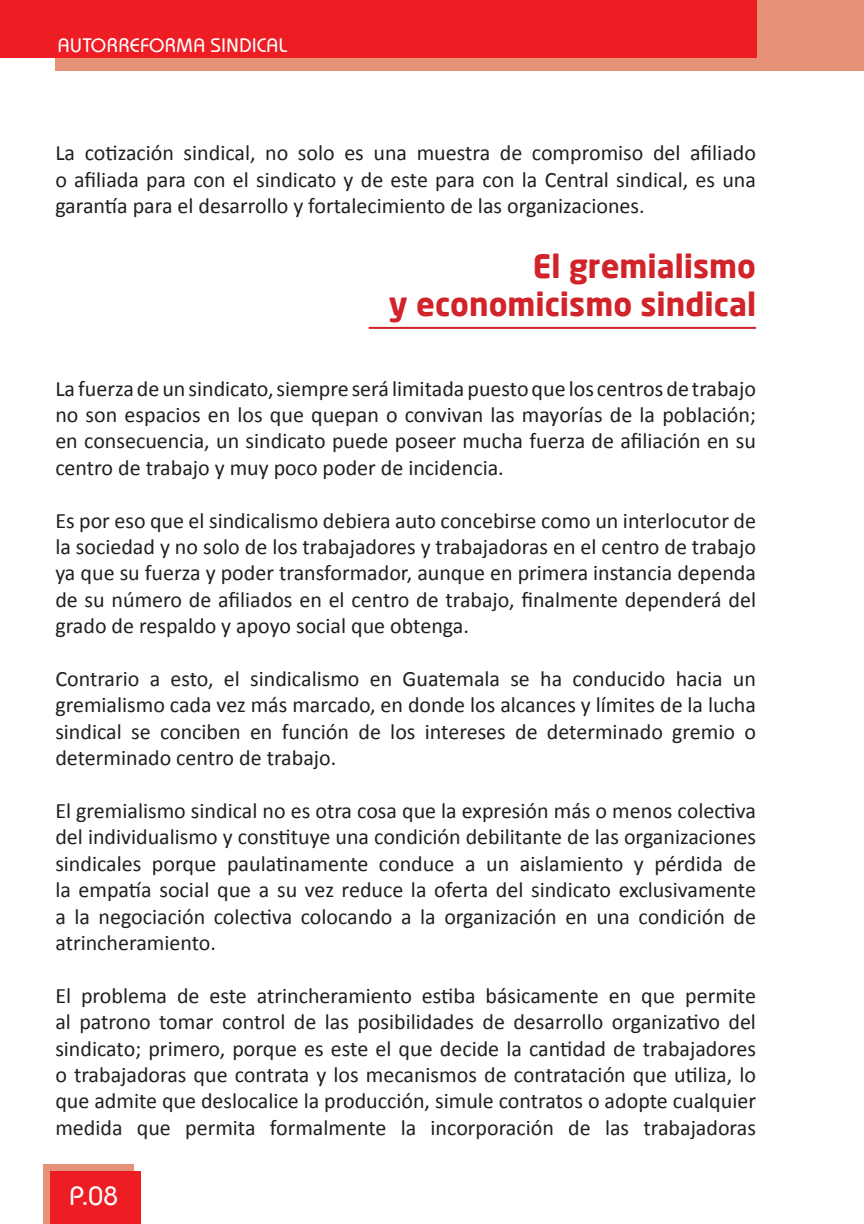
<style>
.page{position:relative;width:864px;height:1224px;background:#fff}
.page>*{position:absolute;margin:0;border:0;box-sizing:border-box;transform-origin:0 0}
.t1{font:700 32px/38.4px "Neo Sans";color:#d1232a;text-align:right}
.t2{font:500 28px "Bauhaus Itc TEE";color:#fff}
.t3{font:22px/26.4px "Calibri";color:#231f20;text-align:justify}
.t4{font:500 20.4px "Bauhaus Itc TEE";color:#fff}
</style>
<div class="page">
<div style="left:55px;top:0;width:809px;height:70px;background:#e59279"></div>
<div style="left:0;top:0;width:756px;height:58px;background:#ee1d23"></div>
<div style="left:43px;top:1165px;width:90px;height:59px;background:#e59279"></div>
<div style="left:50px;top:1172px;width:90px;height:52px;background:#ee1d23"></div>
<hr style="left:369px;top:327px;width:387px;height:2px;background:#d1232a">
<p class="t4" style="left:58px;top:33px;width:232px">AUTORREFORMA SINDICAL</p>
<p class="t3" style="left:55px;top:140px;width:702px">La cotización sindical, no solo es una muestra de compromiso del afiliado o afiliada para con el sindicato y de este para con la Central sindical, es una garantía para el desarrollo y fortalecimiento de las organizaciones.</p>
<h1 class="t1" style="left:389px;top:246px;width:369px">El gremialismo<br>y economicismo sindical</h1>
<p class="t3" style="left:55px;top:375px;width:702px">La fuerza de un sindicato, siempre será limitada puesto que los centros de trabajo no son espacios en los que quepan o convivan las mayorías de la población; en consecuencia, un sindicato puede poseer mucha fuerza de afiliación en su centro de trabajo y muy poco poder de incidencia.</p>
<p class="t3" style="left:55px;top:507px;width:702px">Es por eso que el sindicalismo debiera auto concebirse como un interlocutor de la sociedad y no solo de los trabajadores y trabajadoras en el centro de trabajo ya que su fuerza y poder transformador, aunque en primera instancia dependa de su número de afiliados en el centro de trabajo, finalmente dependerá del grado de respaldo y apoyo social que obtenga.</p>
<p class="t3" style="left:55px;top:666px;width:702px">Contrario a esto, el sindicalismo en Guatemala se ha conducido hacia un gremialismo cada vez más marcado, en donde los alcances y límites de la lucha sindical se conciben en función de los intereses de determinado gremio o determinado centro de trabajo.</p>
<p class="t3" style="left:55px;top:798px;width:702px">El gremialismo sindical no es otra cosa que la expresión más o menos colectiva del individualismo y constituye una condición debilitante de las organizaciones sindicales porque paulatinamente conduce a un aislamiento y pérdida de la empatía social que a su vez reduce la oferta del sindicato exclusivamente a la negociación colectiva colocando a la organización en una condición de atrincheramiento.</p>
<p class="t3" style="left:55px;top:982px;width:702px">El problema de este atrincheramiento estiba básicamente en que permite al patrono tomar control de las posibilidades de desarrollo organizativo del sindicato; primero, porque es este el que decide la cantidad de trabajadores o trabajadoras que contrata y los mecanismos de contratación que utiliza, lo que admite que deslocalice la producción, simule contratos o adopte cualquier medida que permita formalmente la incorporación de las trabajadoras</p>
<p class="t2" style="left:69px;top:1179px;width:51px">P.08</p>
</div>
